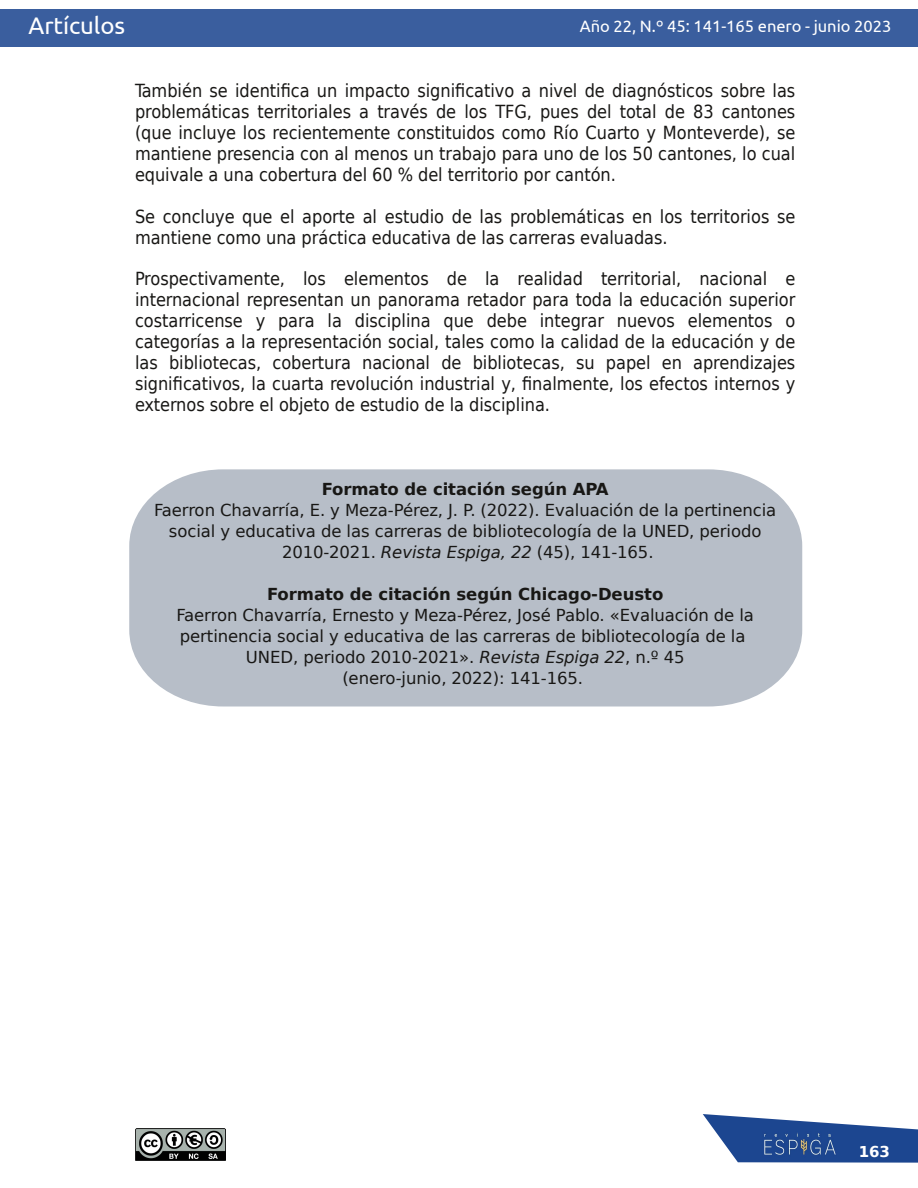
<style>
.page{position:relative;width:918px;height:1188px;background:#fff}
.page>*{position:absolute;margin:0;border:0;box-sizing:border-box;transform-origin:0 0}
.t1{font:24px "Ubuntu";letter-spacing:-.005em;color:#fff}
.t2{font:18px/21px "DejaVu Sans Condensed";color:#181715;text-align:justify}
.t3{font:16.5px/21px "DejaVu Sans";letter-spacing:-.005em;color:#181715;text-align:center}
.t4{font:700 16.5px "DejaVu Sans";letter-spacing:-.005em;color:#181715}
.t5{font:16.5px "Ubuntu";color:#fff}
.t6{font:700 15px "DejaVu Sans";color:#fff}
.s1{font-style:italic}
</style>
<div class="page">
<svg style="left:703px;top:1114px;width:215px;height:49px"></svg>
<img style="left:741px;top:1129px;width:118px;height:31px">
<div style="left:0;top:9px;width:918px;height:38px;background:#3a5e9e"></div>
<img style="left:135px;top:1129px;width:90px;height:31px">
<div style="left:129px;top:469px;width:673px;height:238px;background:#b7bec8"></div>
<h1 class="t1" style="left:28px;top:12px;width:98px">Artículos</h1>
<p class="t5" style="left:580px;top:16px;width:313px">Año 22, N.º 45: 141-165 enero - junio 2023</p>
<p class="t2" style="left:135px;top:80px;width:662px">También se identifica un impacto significativo a nivel de diagnósticos sobre las problemáticas territoriales a través de los TFG, pues del total de 83 cantones (que incluye los recientemente constituidos como Río Cuarto y Monteverde), se mantiene presencia con al menos un trabajo para uno de los 50 cantones, lo cual equivale a una cobertura del 60 % del territorio por cantón.</p>
<p class="t2" style="left:135px;top:206px;width:662px">Se concluye que el aporte al estudio de las problemáticas en los territorios se mantiene como una práctica educativa de las carreras evaluadas.</p>
<p class="t2" style="left:135px;top:269px;width:662px">Prospectivamente, los elementos de la realidad territorial, nacional e internacional representan un panorama retador para toda la educación superior costarricense y para la disciplina que debe integrar nuevos elementos o categorías a la representación social, tales como la calidad de la educación y de las bibliotecas, cobertura nacional de bibliotecas, su papel en aprendizajes significativos, la cuarta revolución industrial y, finalmente, los efectos internos y externos sobre el objeto de estudio de la disciplina.</p>
<p class="t4" style="left:322px;top:480px;width:288px">Formato de citación según APA</p>
<p class="t3" style="left:154px;top:500px;width:624px">Faerron Chavarría, E. y Meza-Pérez, J. P. (2022). Evaluación de la pertinencia social y educativa de las carreras de bibliotecología de la UNED, periodo<br>2010-2021. <span class="s1">Revista Espiga, 22</span> (45), 141-165.</p>
<p class="t4" style="left:267px;top:584px;width:398px">Formato de citación según Chicago-Deusto</p>
<p class="t3" style="left:176px;top:605px;width:579px">Faerron Chavarría, Ernesto y Meza-Pérez, José Pablo. «Evaluación de la pertinencia social y educativa de las carreras de bibliotecología de la UNED, periodo 2010-2021». <span class="s1">Revista Espiga 22</span>, n.º 45<br>(enero-junio, 2022): 141-165.</p>
<p class="t6" style="left:859px;top:1143px;width:33px">163</p>
</div>
